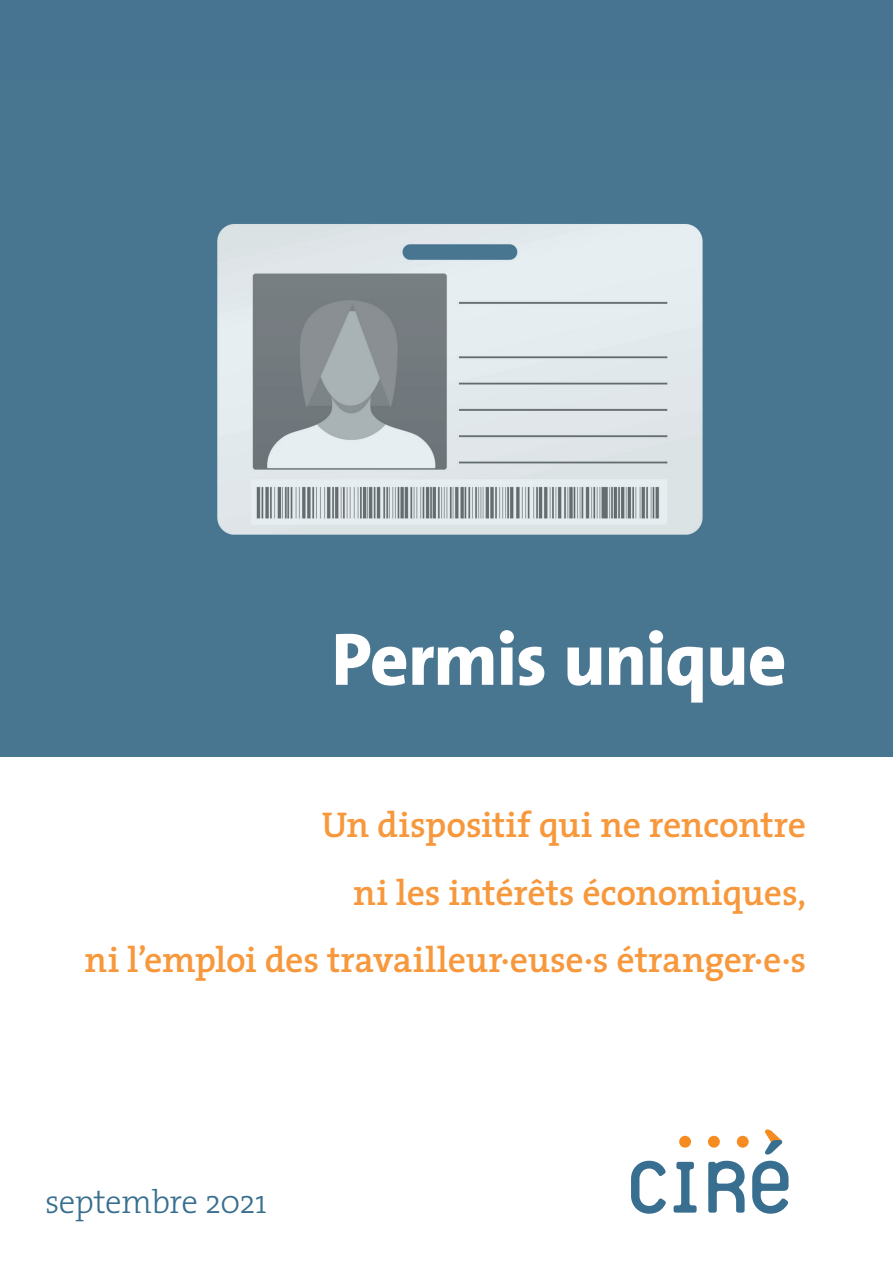
<style>
.page{position:relative;width:893px;height:1263px;background:#fff}
.page>*{position:absolute;margin:0;border:0;box-sizing:border-box;transform-origin:0 0}
.t1{font:800 75px "The Sans";letter-spacing:-.015em;color:#fff}
.t2{font:600 36px/67.5px "The Serif";letter-spacing:-.01em;color:#f7983c;text-align:right}
.t3{font:300 33px "The Serif";letter-spacing:-.02em;color:#386e8f}
</style>
<div class="page">
<svg style="left:631px;top:1161px;width:35px;height:53px"></svg>
<svg style="left:674px;top:1162px;width:23px;height:50px"></svg>
<svg style="left:708px;top:1161px;width:37px;height:51px"></svg>
<svg style="left:752px;top:1129px;width:36px;height:85px"></svg>
<div style="left:679px;top:1136px;width:12px;height:11px;background:#f68b1f;border-radius:50%"></div>
<div style="left:708px;top:1136px;width:12px;height:11px;background:#f68b1f;border-radius:50%"></div>
<div style="left:737px;top:1136px;width:12px;height:11px;background:#f68b1f;border-radius:50%"></div>
<div style="left:0;top:0;width:893px;height:756px;background:#477591"></div>
<img style="left:217px;top:224px;width:486px;height:311px">
<h1 class="t1" style="left:331px;top:596px;width:457px">Permis unique</h1>
<p class="t2" style="left:85px;top:790px;width:723px">Un dispositif qui ne rencontre<br>ni les intérêts économiques,<br>ni l’emploi des travailleur·euse·s étranger·e·s</p>
<p class="t3" style="left:45px;top:1174px;width:224px">septembre 2021</p>
</div>
